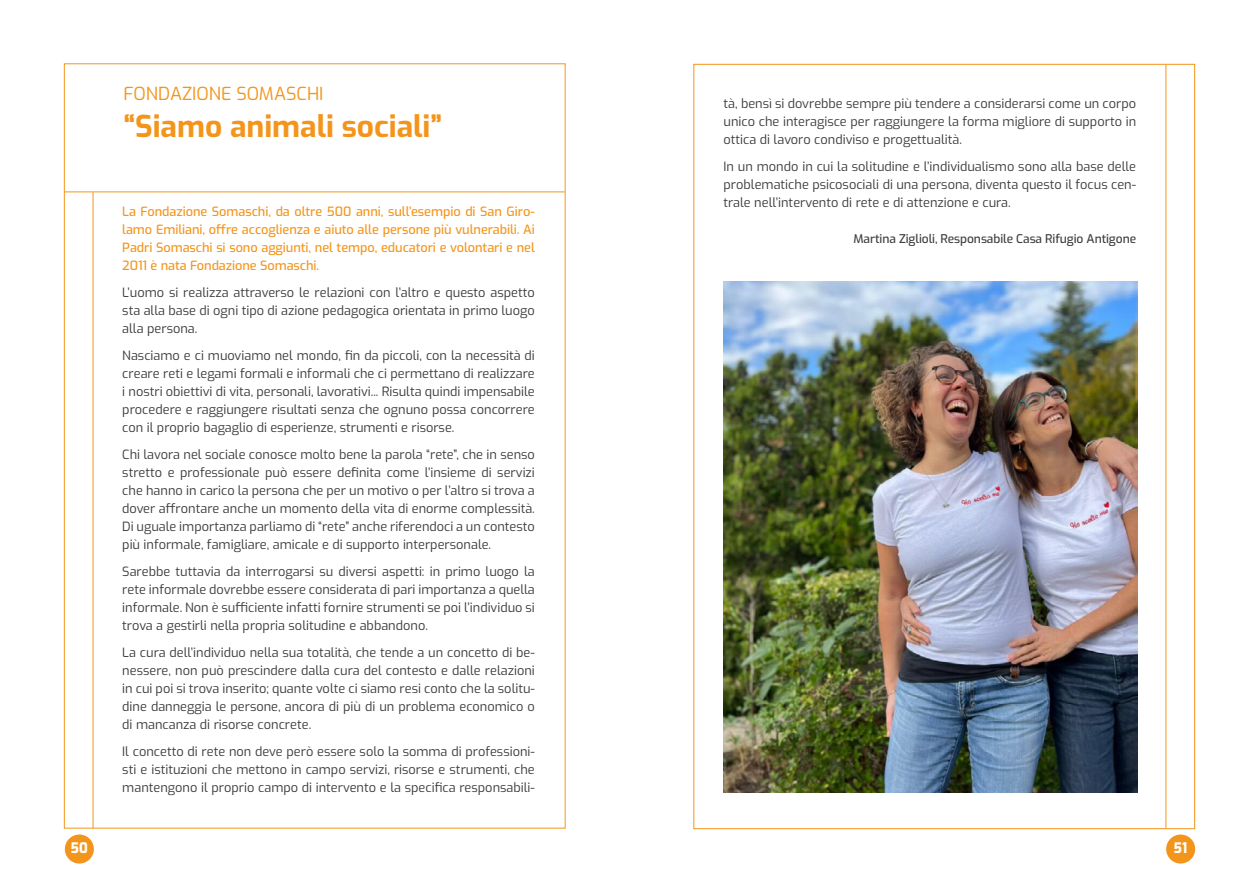
<style>
.page{position:relative;width:1259px;height:893px;background:#fff}
.page>*{position:absolute;margin:0;border:0;box-sizing:border-box;transform-origin:0 0}
.t1{font:700 30px "Exo";color:#f4951b}
.t2{font:18px "Exo";color:#f4951b}
.t3{font:800 14.4px "Exo";color:#fff;scale:.93 1}
.t4{font:12.75px/18px "Exo";color:#3c3c3b;text-align:justify}
.t5{font:500 12.75px/18px "Exo";letter-spacing:-.005em;color:#f4951b;text-align:justify}
.t6{font:500 12px "Exo";letter-spacing:-.005em;color:#3c3c3b}
</style>
<div class="page">
<hr style="left:1165px;top:65px;width:1px;height:764px;background:#f4951b">
<div style="left:1166px;top:834px;width:29px;height:29px;background:#f4951b;border-radius:50%"></div>
<div style="left:64px;top:63px;width:501px;height:765px;background:#fff;border:1px solid #f4951b"></div>
<hr style="left:64px;top:192px;width:500px;height:1px;background:#f4951b">
<hr style="left:93px;top:192px;width:1px;height:636px;background:#f4951b">
<div style="left:65px;top:834px;width:29px;height:29px;background:#f4951b;border-radius:50%"></div>
<img style="left:723px;top:282px;width:414px;height:510px">
<h2 class="t2" style="left:123px;top:81px;width:202px">FONDAZIONE SOMASCHI</h2>
<h1 class="t1" style="left:123px;top:104px;width:320px">“Siamo animali sociali”</h1>
<p class="t5" style="left:122px;top:202px;width:414px">La Fondazione Somaschi, da oltre 500 anni, sull’esempio di San Giro&shy;lamo Emiliani, offre accoglienza e aiuto alle persone più vulnerabili. Ai Padri Somaschi si sono aggiunti, nel tempo, educatori e volontari e nel 2011 è nata Fondazione Somaschi.</p>
<p class="t4" style="left:122px;top:283px;width:414px">L’uomo si realizza attraverso le relazioni con l’altro e questo aspetto sta alla base di ogni tipo di azione pedagogica orientata in primo luogo alla persona.</p>
<p class="t4" style="left:122px;top:346px;width:414px">Nasciamo e ci muoviamo nel mondo, fin da piccoli, con la necessità di creare reti e legami formali e informali che ci permettano di realizzare i nostri obiettivi di vita, personali, lavorativi... Risulta quindi impensabile procedere e raggiungere risultati senza che ognuno possa concorrere con il proprio bagaglio di esperienze, strumenti e risorse.</p>
<p class="t4" style="left:122px;top:445px;width:414px">Chi lavora nel sociale conosce molto bene la parola “rete”, che in senso stretto e professionale può essere definita come l’insieme di servizi che hanno in carico la persona che per un motivo o per l’altro si trova a dover affrontare anche un momento della vita di enorme complessità.<br>Di uguale importanza parliamo di “rete” anche riferendoci a un contesto più informale, famigliare, amicale e di supporto interpersonale.</p>
<p class="t4" style="left:122px;top:562px;width:414px">Sarebbe tuttavia da interrogarsi su diversi aspetti: in primo luogo la rete informale dovrebbe essere considerata di pari importanza a quella informale. Non è sufficiente infatti fornire strumenti se poi l’individuo si trova a gestirli nella propria solitudine e abbandono.</p>
<p class="t4" style="left:122px;top:643px;width:414px">La cura dell’individuo nella sua totalità, che tende a un concetto di be&shy;nessere, non può prescindere dalla cura del contesto e dalle relazioni in cui poi si trova inserito; quante volte ci siamo resi conto che la solitu&shy;dine danneggia le persone, ancora di più di un problema economico o di mancanza di risorse concrete.</p>
<p class="t4" style="left:122px;top:742px;width:414px">Il concetto di rete non deve però essere solo la somma di professioni&shy;sti e istituzioni che mettono in campo servizi, risorse e strumenti, che mantengono il proprio campo di intervento e la specifica responsabili-</p>
<p class="t4" style="left:723px;top:94px;width:414px">tà, bensì si dovrebbe sempre più tendere a considerarsi come un corpo unico che interagisce per raggiungere la forma migliore di supporto in ottica di lavoro condiviso e progettualità.</p>
<p class="t4" style="left:723px;top:157px;width:414px">In un mondo in cui la solitudine e l’individualismo sono alla base delle problematiche psicosociali di una persona, diventa questo il focus cen&shy;trale nell’intervento di rete e di attenzione e cura.</p>
<p class="t6" style="left:853px;top:230px;width:284px">Martina Ziglioli, Responsabile Casa Rifugio Antigone</p>
<p class="t3" style="left:71px;top:837px;width:20px">50</p>
<p class="t3" style="left:1174px;top:837px;width:16px">51</p>
</div>
